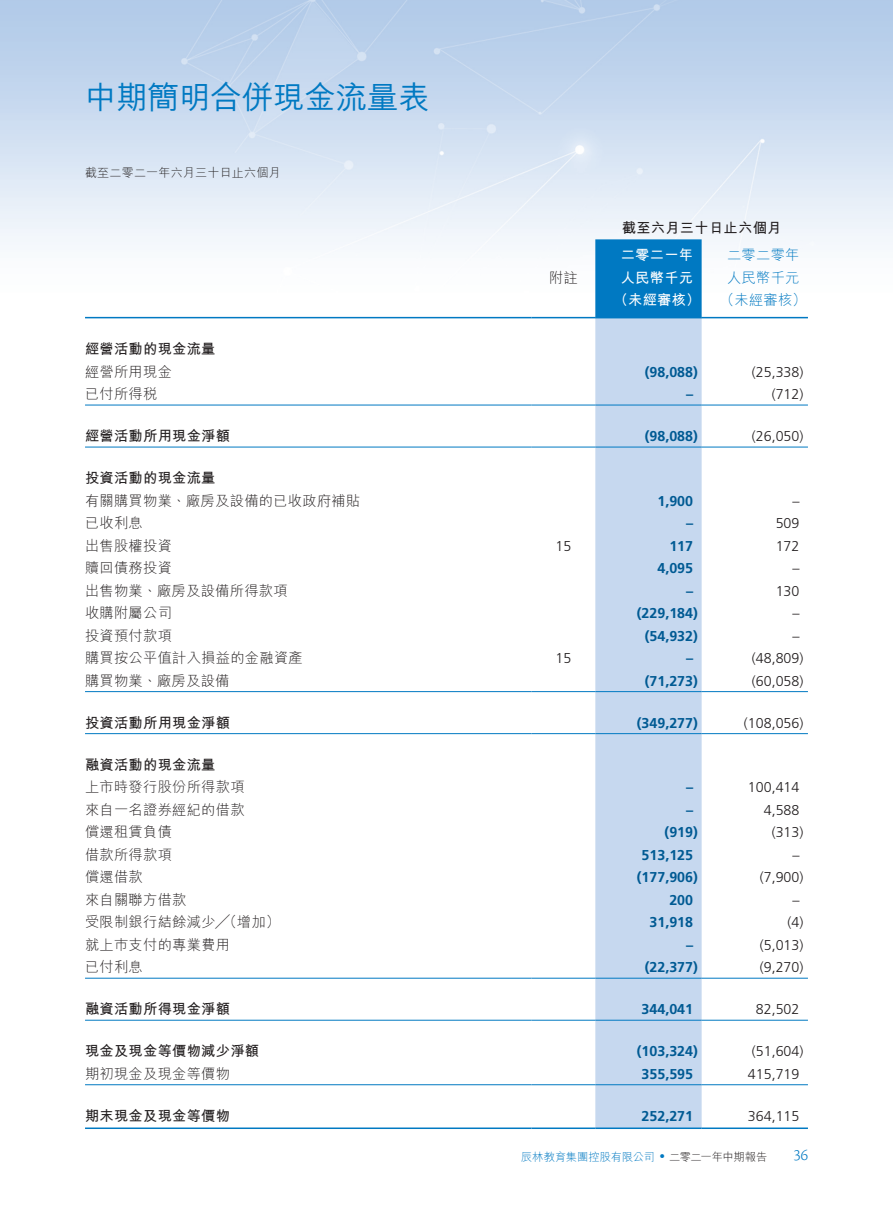
<style>
.page{position:relative;width:893px;height:1212px;background:#fff}
.page>*{position:absolute;margin:0;border:0;box-sizing:border-box;transform-origin:0 0}
.t1{font:500 31.5px "M Hei HK";letter-spacing:-.005em;color:#0079c2}
.t2{font:300 16.5px "Cronos Pro";color:#0079c2}
._50_Table_txt{font:300 14.25px "M Hei HK";letter-spacing:.02em;color:#231f20}
._50_Table_txt-2{font:700 14.25px "Frutiger LT Std";color:#005a93}
._50_Table_txt-3{font:300 14.25px "Frutiger LT Std";color:#231f20}
._50_Table_txt-4{font:700 14.25px "M Hei HK";letter-spacing:.02em;color:#231f20}
._50_Table_txt-5{font:300 14.25px "M Hei HK";letter-spacing:.02em;color:#0079c2}
._50_Table_txt-6{font:700 14.25px "M Hei HK";letter-spacing:.02em;color:#fff}
.t3{font:300 12px "M Hei HK";letter-spacing:.02em;color:#231f20}
.t4{font:300 11.25px "M Hei HK";letter-spacing:-.01em;color:#0079c2}
.s1{font-family:"Frutiger LT Std"}
.s2{color:#231f20}
</style>
<div class="page">
<img style="left:0;top:0;width:893px;height:1086px">
<div style="left:595px;top:239px;width:107px;height:78px;background:#0079c2"></div>
<div style="left:595px;top:318px;width:107px;height:809px;background:#c6d8ef"></div>
<hr style="left:85px;top:317px;width:446px;height:1px;background:#0079c2">
<hr style="left:531px;top:317px;width:64px;height:1px;background:#0079c2">
<hr style="left:595px;top:317px;width:107px;height:1px;background:#0079c2">
<hr style="left:702px;top:317px;width:106px;height:1px;background:#0079c2">
<hr style="left:85px;top:405px;width:446px;height:1px;background:#0079c2">
<hr style="left:531px;top:405px;width:64px;height:1px;background:#0079c2">
<hr style="left:595px;top:405px;width:107px;height:1px;background:#0079c2">
<hr style="left:702px;top:405px;width:106px;height:1px;background:#0079c2">
<hr style="left:85px;top:447px;width:446px;height:1px;background:#0079c2">
<hr style="left:531px;top:447px;width:64px;height:1px;background:#0079c2">
<hr style="left:595px;top:447px;width:107px;height:1px;background:#0079c2">
<hr style="left:702px;top:447px;width:106px;height:1px;background:#0079c2">
<hr style="left:85px;top:691px;width:446px;height:1px;background:#0079c2">
<hr style="left:531px;top:691px;width:64px;height:1px;background:#0079c2">
<hr style="left:595px;top:691px;width:107px;height:1px;background:#0079c2">
<hr style="left:702px;top:691px;width:106px;height:1px;background:#0079c2">
<hr style="left:85px;top:733px;width:446px;height:1px;background:#0079c2">
<hr style="left:531px;top:733px;width:64px;height:1px;background:#0079c2">
<hr style="left:595px;top:733px;width:107px;height:1px;background:#0079c2">
<hr style="left:702px;top:733px;width:106px;height:1px;background:#0079c2">
<hr style="left:85px;top:978px;width:446px;height:1px;background:#0079c2">
<hr style="left:531px;top:978px;width:64px;height:1px;background:#0079c2">
<hr style="left:595px;top:978px;width:107px;height:1px;background:#0079c2">
<hr style="left:702px;top:978px;width:106px;height:1px;background:#0079c2">
<hr style="left:85px;top:1020px;width:446px;height:1px;background:#0079c2">
<hr style="left:531px;top:1020px;width:64px;height:1px;background:#0079c2">
<hr style="left:595px;top:1020px;width:107px;height:1px;background:#0079c2">
<hr style="left:702px;top:1020px;width:106px;height:1px;background:#0079c2">
<hr style="left:85px;top:1084px;width:446px;height:1px;background:#0079c2">
<hr style="left:531px;top:1084px;width:64px;height:1px;background:#0079c2">
<hr style="left:595px;top:1084px;width:107px;height:1px;background:#0079c2">
<hr style="left:702px;top:1084px;width:106px;height:1px;background:#0079c2">
<hr style="left:85px;top:1127px;width:446px;height:2px;background:#0079c2">
<hr style="left:531px;top:1127px;width:64px;height:2px;background:#0079c2">
<hr style="left:595px;top:1127px;width:107px;height:2px;background:#0079c2">
<hr style="left:702px;top:1127px;width:106px;height:2px;background:#0079c2">
<p class="t1" style="left:85px;top:74px;width:346px">中期簡明合併現金流量表</p>
<p class="t3" style="left:85px;top:166px;width:197px">截至二零二一年六月三十日止六個月</p>
<p class="_50_Table_txt-4" style="left:622px;top:218px;width:161px">截至六月三十日止六個月</p>
<p class="_50_Table_txt-5" style="left:727px;top:248px;width:74px">二零二零年</p>
<p class="_50_Table_txt-6" style="left:621px;top:244px;width:74px">二零二一年</p>
<p class="_50_Table_txt" style="left:549px;top:270px;width:30px">附註</p>
<p class="_50_Table_txt-6" style="left:621px;top:267px;width:74px">人民幣千元</p>
<p class="_50_Table_txt-5" style="left:727px;top:270px;width:74px">人民幣千元</p>
<p class="_50_Table_txt-6" style="left:614px;top:289px;width:88px">（未經審核）</p>
<p class="_50_Table_txt-5" style="left:720px;top:293px;width:88px">（未經審核(</p>
<p class="_50_Table_txt-4" style="left:85px;top:338px;width:132px">經營活動的現金流量</p>
<p class="_50_Table_txt" style="left:85px;top:364px;width:88px">經營所用現金</p>
<p class="_50_Table_txt-2" style="left:645px;top:363px;width:55px">)98,088(</p>
<p class="_50_Table_txt-3" style="left:752px;top:364px;width:53px">)25,338(</p>
<p class="_50_Table_txt" style="left:85px;top:387px;width:74px">已付所得稅</p>
<p class="_50_Table_txt-2" style="left:686px;top:386px;width:9px">–</p>
<p class="_50_Table_txt-3" style="left:772px;top:386px;width:33px">)712(</p>
<p class="_50_Table_txt-4" style="left:85px;top:425px;width:147px">經營活動所用現金淨額</p>
<p class="_50_Table_txt-4" style="left:85px;top:467px;width:132px">投資活動的現金流量</p>
<p class="_50_Table_txt-2" style="left:645px;top:428px;width:55px">)98,088(</p>
<p class="_50_Table_txt-3" style="left:752px;top:428px;width:53px">)26,050(</p>
<p class="_50_Table_txt" style="left:85px;top:493px;width:277px">有關購買物業、廠房及設備的已收政府補貼</p>
<p class="_50_Table_txt-2" style="left:657px;top:492px;width:37px">1,900</p>
<p class="_50_Table_txt-3" style="left:792px;top:493px;width:9px">–</p>
<p class="_50_Table_txt" style="left:85px;top:516px;width:59px">已收利息</p>
<p class="_50_Table_txt-2" style="left:686px;top:515px;width:9px">–</p>
<p class="_50_Table_txt-3" style="left:776px;top:515px;width:25px">509</p>
<p class="_50_Table_txt" style="left:85px;top:538px;width:88px">出售股權投資</p>
<p class="_50_Table_txt-3" style="left:555px;top:538px;width:17px">15</p>
<p class="_50_Table_txt-2" style="left:669px;top:537px;width:25px">117</p>
<p class="_50_Table_txt-3" style="left:776px;top:538px;width:25px">172</p>
<p class="_50_Table_txt" style="left:85px;top:561px;width:88px">贖回債務投資</p>
<p class="_50_Table_txt-2" style="left:657px;top:560px;width:37px">4,095</p>
<p class="_50_Table_txt-3" style="left:792px;top:560px;width:9px">–</p>
<p class="_50_Table_txt" style="left:85px;top:583px;width:204px">出售物業、廠房及設備所得款項</p>
<p class="_50_Table_txt-2" style="left:686px;top:582px;width:9px">–</p>
<p class="_50_Table_txt-3" style="left:776px;top:583px;width:25px">130</p>
<p class="_50_Table_txt" style="left:85px;top:606px;width:88px">收購附屬公司</p>
<p class="_50_Table_txt-2" style="left:637px;top:605px;width:62px">)229,184(</p>
<p class="_50_Table_txt-3" style="left:792px;top:605px;width:9px">–</p>
<p class="_50_Table_txt" style="left:85px;top:628px;width:88px">投資預付款項</p>
<p class="_50_Table_txt-2" style="left:645px;top:627px;width:55px">)54,932(</p>
<p class="_50_Table_txt-3" style="left:792px;top:628px;width:9px">–</p>
<p class="_50_Table_txt" style="left:85px;top:651px;width:219px">購買按公平值計入損益的金融資產</p>
<p class="_50_Table_txt-3" style="left:555px;top:650px;width:17px">15</p>
<p class="_50_Table_txt-2" style="left:686px;top:650px;width:9px">–</p>
<p class="_50_Table_txt-3" style="left:752px;top:650px;width:53px">)48,809(</p>
<p class="_50_Table_txt" style="left:85px;top:673px;width:146px">購買物業、廠房及設備</p>
<p class="_50_Table_txt-2" style="left:645px;top:672px;width:55px">)71,273(</p>
<p class="_50_Table_txt-3" style="left:752px;top:673px;width:53px">)60,058(</p>
<p class="_50_Table_txt-4" style="left:85px;top:712px;width:147px">投資活動所用現金淨額</p>
<p class="_50_Table_txt-4" style="left:85px;top:754px;width:132px">融資活動的現金流量</p>
<p class="_50_Table_txt-2" style="left:637px;top:714px;width:62px">)349,277(</p>
<p class="_50_Table_txt-3" style="left:744px;top:715px;width:61px">)108,056(</p>
<p class="_50_Table_txt" style="left:85px;top:780px;width:161px">上市時發行股份所得款項</p>
<p class="_50_Table_txt-2" style="left:686px;top:779px;width:9px">–</p>
<p class="_50_Table_txt-3" style="left:748px;top:779px;width:53px">100,414</p>
<p class="_50_Table_txt" style="left:85px;top:802px;width:161px">來自一名證券經紀的借款</p>
<p class="_50_Table_txt-2" style="left:686px;top:801px;width:9px">–</p>
<p class="_50_Table_txt-3" style="left:764px;top:802px;width:37px">4,588</p>
<p class="_50_Table_txt" style="left:85px;top:825px;width:88px">償還租賃負債</p>
<p class="_50_Table_txt-2" style="left:665px;top:824px;width:35px">)919(</p>
<p class="_50_Table_txt-3" style="left:772px;top:824px;width:33px">)313(</p>
<p class="_50_Table_txt" style="left:85px;top:847px;width:88px">借款所得款項</p>
<p class="_50_Table_txt-2" style="left:642px;top:846px;width:53px">513,125</p>
<p class="_50_Table_txt-3" style="left:792px;top:847px;width:9px">–</p>
<p class="_50_Table_txt" style="left:85px;top:870px;width:59px">償還借款</p>
<p class="_50_Table_txt-2" style="left:637px;top:869px;width:62px">)177,906(</p>
<p class="_50_Table_txt-3" style="left:760px;top:869px;width:45px">)7,900(</p>
<p class="_50_Table_txt" style="left:85px;top:892px;width:103px">來自關聯方借款</p>
<p class="_50_Table_txt-2" style="left:669px;top:891px;width:25px">200</p>
<p class="_50_Table_txt-3" style="left:792px;top:892px;width:9px">–</p>
<p class="_50_Table_txt" style="left:85px;top:915px;width:196px">受限制銀行結餘減少╱（增加(</p>
<p class="_50_Table_txt-2" style="left:649px;top:914px;width:45px">31,918</p>
<p class="_50_Table_txt-3" style="left:787px;top:914px;width:17px">(4)</p>
<p class="_50_Table_txt" style="left:85px;top:937px;width:147px">就上巿支付的專業費用</p>
<p class="_50_Table_txt-2" style="left:686px;top:936px;width:9px">–</p>
<p class="_50_Table_txt-3" style="left:760px;top:937px;width:45px">)5,013(</p>
<p class="_50_Table_txt" style="left:85px;top:960px;width:59px">已付利息</p>
<p class="_50_Table_txt-2" style="left:645px;top:959px;width:55px">)22,377(</p>
<p class="_50_Table_txt-3" style="left:760px;top:959px;width:45px">)9,270(</p>
<p class="_50_Table_txt-4" style="left:85px;top:999px;width:147px">融資活動所得現金淨額</p>
<p class="_50_Table_txt-2" style="left:642px;top:1001px;width:53px">344,041</p>
<p class="_50_Table_txt-3" style="left:756px;top:1001px;width:45px">82,502</p>
<p class="_50_Table_txt-4" style="left:85px;top:1041px;width:176px">現金及現金等價物減少淨額</p>
<p class="_50_Table_txt-2" style="left:637px;top:1043px;width:62px">)103,324(</p>
<p class="_50_Table_txt-3" style="left:752px;top:1043px;width:53px">)51,604(</p>
<p class="_50_Table_txt" style="left:85px;top:1066px;width:147px">期初現金及現金等價物</p>
<p class="_50_Table_txt-2" style="left:642px;top:1065px;width:53px">355,595</p>
<p class="_50_Table_txt-3" style="left:748px;top:1066px;width:53px">415,719</p>
<p class="_50_Table_txt-4" style="left:85px;top:1105px;width:147px">期末現金及現金等價物</p>
<p class="_50_Table_txt-2" style="left:642px;top:1107px;width:53px">252,271</p>
<p class="_50_Table_txt-3" style="left:748px;top:1108px;width:53px">364,115</p>
<p class="t4" style="left:521px;top:1151px;width:248px">辰林教育集團控股有限公司 <span class="s1">•</span> <span class="s2">二零二一年中期報告</span></p>
<p class="t2" style="left:793px;top:1145px;width:16px">36</p>
</div>
